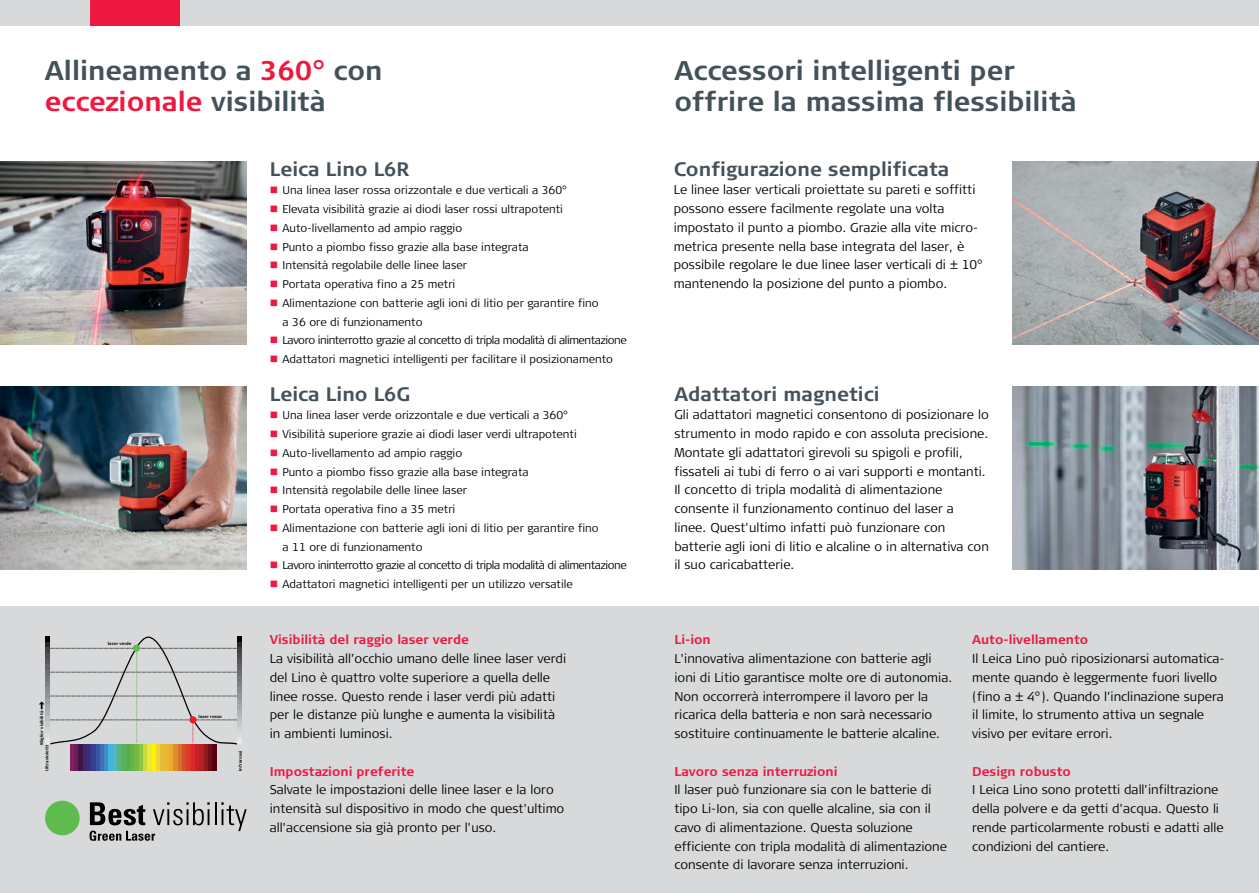
<style>
.page{position:relative;width:1259px;height:893px;background:#fff}
.page>*{position:absolute;margin:0;border:0;box-sizing:border-box;transform-origin:0 0}
.t1{font:700 27px/31.5px "Signa Column";color:#43525a}
.t2{font:700 19.5px "Signa Normal";color:#43525a}
.t3{font:300 12.75px/18.8px "Signa Column";color:#000}
.t4{font:700 12.75px "Signa Normal";color:#ed1941}
.t5{font:300 11.25px/18.8px "Signa Column";color:#000}
.t6{font:300 11.25px "Signa Column";letter-spacing:-.04em;color:#000}
.t7{font:700 4.2px "Signa Column";color:#000}
.s1{color:#ed1941}
</style>
<div class="page">
<div style="left:0;top:607px;width:1259px;height:286px;background:#d7d9da"></div>
<img style="left:0;top:162px;width:247px;height:182px">
<img style="left:1012px;top:162px;width:247px;height:182px">
<img style="left:0;top:387px;width:247px;height:182px">
<img style="left:1012px;top:387px;width:247px;height:182px">
<hr style="left:70px;top:744px;width:4px;height:27px;background:#871d5c">
<div style="left:74px;top:744px;width:5px;height:27px;background:#6a1c5b"></div>
<hr style="left:79px;top:744px;width:4px;height:27px;background:#401347">
<hr style="left:83px;top:744px;width:4px;height:27px;background:#3d2967">
<div style="left:87px;top:744px;width:5px;height:27px;background:#392e80"></div>
<div style="left:91px;top:744px;width:5px;height:27px;background:#374090"></div>
<hr style="left:96px;top:744px;width:4px;height:27px;background:#3857a2">
<hr style="left:100px;top:744px;width:4px;height:27px;background:#406fb7">
<div style="left:104px;top:744px;width:5px;height:27px;background:#4388c8"></div>
<hr style="left:109px;top:744px;width:4px;height:27px;background:#40b4da">
<hr style="left:113px;top:744px;width:4px;height:27px;background:#54b7b8">
<div style="left:117px;top:744px;width:5px;height:27px;background:#58b57e"></div>
<hr style="left:122px;top:744px;width:4px;height:27px;background:#58b163">
<hr style="left:126px;top:744px;width:4px;height:27px;background:#55ae47">
<div style="left:130px;top:744px;width:5px;height:27px;background:#63b346"></div>
<hr style="left:135px;top:744px;width:4px;height:27px;background:#75b843">
<hr style="left:139px;top:744px;width:4px;height:27px;background:#90c340">
<div style="left:143px;top:744px;width:5px;height:27px;background:#cdda39"></div>
<hr style="left:148px;top:744px;width:4px;height:27px;background:#e9e742">
<hr style="left:152px;top:744px;width:4px;height:27px;background:#fff200">
<div style="left:156px;top:744px;width:5px;height:27px;background:#eed437"></div>
<hr style="left:161px;top:744px;width:4px;height:27px;background:#e6be35">
<hr style="left:165px;top:744px;width:4px;height:27px;background:#eeb432">
<div style="left:169px;top:744px;width:5px;height:27px;background:#ecaa31"></div>
<hr style="left:174px;top:744px;width:4px;height:27px;background:#de8d2d">
<hr style="left:178px;top:744px;width:4px;height:27px;background:#d36f2a">
<div style="left:182px;top:744px;width:5px;height:27px;background:#d24f27"></div>
<div style="left:186px;top:744px;width:5px;height:27px;background:#db3a27"></div>
<hr style="left:191px;top:744px;width:4px;height:27px;background:#d92827">
<hr style="left:195px;top:744px;width:4px;height:27px;background:#c62127">
<div style="left:199px;top:744px;width:5px;height:27px;background:#b52025"></div>
<hr style="left:204px;top:744px;width:4px;height:27px;background:#91191e">
<hr style="left:208px;top:744px;width:4px;height:27px;background:#6f0e16">
<div style="left:212px;top:744px;width:5px;height:27px;background:#56010c"></div>
<svg style="left:39px;top:636px;width:203px;height:110px"></svg>
<div style="left:133px;top:644px;width:7px;height:8px;background:#5ebb4d;border-radius:50%"></div>
<div style="left:189px;top:716px;width:8px;height:7px;background:#ed1d24;border-radius:50%"></div>
<svg style="left:90px;top:802px;width:157px;height:39px"></svg>
<div style="left:45px;top:801px;width:35px;height:34px;background:#5ebb4d;border-radius:50%"></div>
<div style="left:0;top:0;width:629px;height:26px;background:#d7d9da"></div>
<div style="left:629px;top:0;width:630px;height:26px;background:#d7d9da"></div>
<div style="left:90px;top:0;width:90px;height:26px;background:#ed1941"></div>
<h1 class="t1" style="left:45px;top:55px;width:339px">Allineamento a <span class="s1">360°</span> con <span class="s1">eccezionale</span> visibilità</h1>
<h2 class="t2" style="left:270px;top:156px;width:142px">Leica Lino L6R</h2>
<p class="t5" style="left:270px;top:181px;width:299px"><span class="s1">■</span> Una linea laser rossa orizzontale e due verticali a 360°</p>
<p class="t5" style="left:270px;top:200px;width:295px"><span class="s1">■</span> Elevata visibilità grazie ai diodi laser rossi ultrapotenti</p>
<p class="t5" style="left:270px;top:219px;width:194px"><span class="s1">■</span> Auto-livellamento ad ampio raggio</p>
<p class="t5" style="left:270px;top:237px;width:260px"><span class="s1">■</span> Punto a piombo fisso grazie alla base integrata</p>
<p class="t5" style="left:270px;top:256px;width:199px"><span class="s1">■</span> Intensità regolabile delle linee laser</p>
<p class="t5" style="left:270px;top:275px;width:187px"><span class="s1">■</span> Portata operativa fino a 25 metri</p>
<p class="t5" style="left:282px;top:294px;width:317px;text-indent:-13px"><span class="s1">■</span> Alimentazione con batterie agli ioni di litio per garantire fino a 36 ore di funzionamento</p>
<p class="t6" style="left:270px;top:333px;width:358px"><span class="s1">■</span> Lavoro ininterrotto grazie al concetto di tripla modalità di alimentazione</p>
<p class="t5" style="left:270px;top:350px;width:345px"><span class="s1">■</span> Adattatori magnetici intelligenti per facilitare il posizionamento</p>
<p class="t7" style="left:108px;top:641px;width:25px">laser verde</p>
<p class="t7" style="left:39px;top:745px;width:35px;rotate:-90deg">Miglior visibilità</p>
<p class="t7" style="left:198px;top:714px;width:25px">laser rosso</p>
<p class="t7" style="left:45px;top:771px;width:27px;rotate:-90deg">Ultravioletti</p>
<p class="t7" style="left:238px;top:771px;width:22px;rotate:-90deg">Infrarossi</p>
<h2 class="t2" style="left:270px;top:381px;width:142px">Leica Lino L6G</h2>
<p class="t5" style="left:270px;top:406px;width:300px"><span class="s1">■</span> Una linea laser verde orizzontale e due verticali a 360°</p>
<p class="t5" style="left:270px;top:425px;width:308px"><span class="s1">■</span> Visibilità superiore grazie ai diodi laser verdi ultrapotenti</p>
<p class="t5" style="left:270px;top:444px;width:194px"><span class="s1">■</span> Auto-livellamento ad ampio raggio</p>
<p class="t5" style="left:270px;top:462px;width:260px"><span class="s1">■</span> Punto a piombo fisso grazie alla base integrata</p>
<p class="t5" style="left:270px;top:481px;width:199px"><span class="s1">■</span> Intensità regolabile delle linee laser</p>
<p class="t5" style="left:270px;top:500px;width:187px"><span class="s1">■</span> Portata operativa fino a 35 metri</p>
<p class="t5" style="left:282px;top:519px;width:317px;text-indent:-13px"><span class="s1">■</span> Alimentazione con batterie agli ioni di litio per garantire fino a 11 ore di funzionamento</p>
<p class="t6" style="left:270px;top:558px;width:358px"><span class="s1">■</span> Lavoro ininterrotto grazie al concetto di tripla modalità di alimentazione</p>
<p class="t5" style="left:270px;top:575px;width:304px"><span class="s1">■</span> Adattatori magnetici intelligenti per un utilizzo versatile</p>
<p class="t4" style="left:270px;top:632px;width:201px">Visibilità del raggio laser verde</p>
<p class="t3" style="left:270px;top:649px;width:298px">La visibilità all’occhio umano delle linee laser verdi del Lino è quattro volte superiore a quella delle linee rosse. Questo rende i laser verdi più adatti per le distanze più lunghe e aumenta la visibilità in ambienti luminosi.</p>
<p class="t4" style="left:270px;top:763px;width:146px">Impostazioni preferite</p>
<p class="t3" style="left:270px;top:781px;width:296px">Salvate le impostazioni delle linee laser e la loro intensità sul dispositivo in modo che quest'ultimo all'accensione sia già pronto per l'uso.</p>
<h1 class="t1" style="left:674px;top:55px;width:404px">Accessori intelligenti per offrire la massima flessibilità</h1>
<h2 class="t2" style="left:674px;top:156px;width:277px">Configurazione semplificata</h2>
<p class="t3" style="left:674px;top:181px;width:311px">Le linee laser verticali proiettate su pareti e soffitti possono essere facilmente regolate una volta impostato il punto a piombo. Grazie alla vite micro&shy;metrica presente nella base integrata del laser, è possibile regolare le due linee laser verticali di ± 10° mantenendo la posizione del punto a piombo.</p>
<h2 class="t2" style="left:674px;top:381px;width:207px">Adattatori magnetici</h2>
<p class="t3" style="left:674px;top:406px;width:316px">Gli adattatori magnetici consentono di posizionare lo strumento in modo rapido e con assoluta precisione.<br>Montate gli adattatori girevoli su spigoli e profili, fissateli ai tubi di ferro o ai vari supporti e montanti.<br>Il concetto di tripla modalità di alimentazione consente il funzionamento continuo del laser a<br>linee. Quest'ultimo infatti può funzionare con batterie agli ioni di litio e alcaline o in alternativa con il suo caricabatterie.</p>
<p class="t4" style="left:674px;top:632px;width:38px">Li-ion</p>
<p class="t3" style="left:674px;top:649px;width:279px">L'innovativa alimentazione con batterie agli ioni di Litio garantisce molte ore di autonomia.<br>Non occorrerà interrompere il lavoro per la ricarica della batteria e non sarà necessario sostituire continuamente le batterie alcaline.</p>
<p class="t4" style="left:674px;top:763px;width:164px">Lavoro senza interruzioni</p>
<p class="t3" style="left:674px;top:781px;width:274px">Il laser può funzionare sia con le batterie di tipo Li-Ion, sia con quelle alcaline, sia con il cavo di alimentazione. Questa soluzione efficiente con tripla modalità di alimentazione consente di lavorare senza interruzioni.</p>
<p class="t4" style="left:972px;top:632px;width:118px">Auto-livellamento</p>
<p class="t3" style="left:972px;top:650px;width:254px">Il Leica Lino può riposizionarsi automatica&shy;mente quando è leggermente fuori livello (fino a ± 4°). Quando l’inclinazione supera il limite, lo strumento attiva un segnale visivo per evitare errori.</p>
<p class="t4" style="left:972px;top:763px;width:100px">Design robusto</p>
<p class="t3" style="left:972px;top:781px;width:253px">I Leica Lino sono protetti dall'infiltrazione della polvere e da getti d'acqua. Questo li rende particolarmente robusti e adatti alle condizioni del cantiere.</p>
</div>
